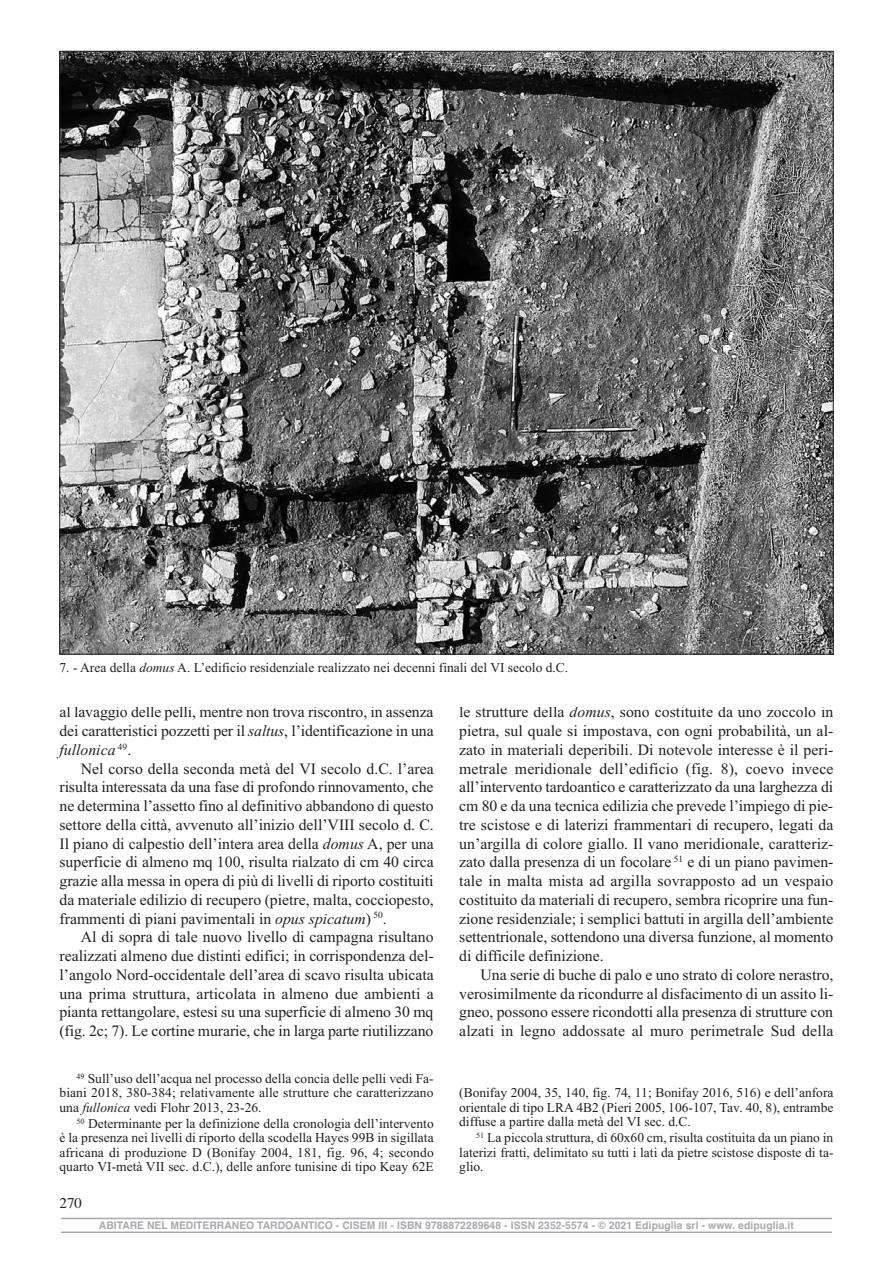
<style>
.page{position:relative;width:893px;height:1263px;background:#fff}
.page>*{position:absolute;margin:0;border:0;box-sizing:border-box;transform-origin:0 0}
.t1{font:15.75px "Times New Roman";color:#231f20}
.t2{font:italic 15.75px "Times New Roman";color:#231f20}
.t3{font:15px "Times";color:#231f20}
.t4{font:13.5px/14.2px "Times New Roman";color:#231f20;text-align:justify}
.t5{font:700 10.5px "Helvetica";letter-spacing:.01em;color:#a8a9ad}
.s1{font-style:italic}
.s2{font-style:normal}
</style>
<div class="page">
<img style="left:62px;top:53px;width:769px;height:599px">
<hr style="left:61px;top:1218px;width:771px;height:1px;background:#a8a9ad">
<hr style="left:61px;top:1231px;width:771px;height:2px;background:#a8a9ad">
<p class="t4" style="left:60px;top:660px;width:510px">7. - Area della <span class="s1">domus</span> A. L’edificio residenziale realizzato nei decenni finali del VI secolo d.C.</p>
<p class="t1" style="left:60px;top:703px;width:376px">al lavaggio delle pelli, mentre non trova riscontro, in assenza</p>
<p class="t1" style="left:60px;top:721px;width:376px">dei caratteristici pozzetti per il <span class="s1">saltus</span>, l’identificazione in una</p>
<p class="t2" style="left:60px;top:740px;width:73px">fullonica <sup>49</sup><span class="s2">.</span></p>
<p class="t1" style="left:81px;top:759px;width:355px">Nel corso della seconda metà del VI secolo d.C. l’area</p>
<p class="t1" style="left:60px;top:778px;width:375px">risulta interessata da una fase di profondo rinnovamento, che</p>
<p class="t1" style="left:60px;top:796px;width:376px">ne determina l’assetto fino al definitivo abbandono di questo</p>
<p class="t1" style="left:60px;top:815px;width:376px">settore della città, avvenuto all’inizio dell’VIII secolo d. C.</p>
<p class="t1" style="left:60px;top:834px;width:376px">Il piano di calpestio dell’intera area della <span class="s1">domus</span> A, per una</p>
<p class="t1" style="left:60px;top:853px;width:376px">superficie di almeno mq 100, risulta rialzato di cm 40 circa</p>
<p class="t1" style="left:60px;top:871px;width:376px">grazie alla messa in opera di più di livelli di riporto costituiti</p>
<p class="t1" style="left:60px;top:890px;width:376px">da materiale edilizio di recupero (pietre, malta, cocciopesto,</p>
<p class="t1" style="left:60px;top:909px;width:329px">frammenti di piani pavimentali in <span class="s1">opus spicatum</span>) <sup>50</sup>.</p>
<p class="t1" style="left:81px;top:928px;width:354px">Al di sopra di tale nuovo livello di campagna risultano</p>
<p class="t1" style="left:60px;top:946px;width:376px">realizzati almeno due distinti edifici; in corrispondenza del-</p>
<p class="t1" style="left:60px;top:965px;width:376px">l’angolo Nord-occidentale dell’area di scavo risulta ubicata</p>
<p class="t1" style="left:59px;top:984px;width:376px">una prima struttura, articolata in almeno due ambienti a</p>
<p class="t1" style="left:59px;top:1003px;width:376px">pianta rettangolare, estesi su una superficie di almeno 30 mq</p>
<p class="t1" style="left:59px;top:1021px;width:375px">(fig. 2c; 7). Le cortine murarie, che in larga parte riutilizzano</p>
<p class="t4" style="left:60px;top:1071px;width:376px;text-indent:17px"><sup>49</sup> Sull’uso dell’acqua nel processo della concia delle pelli vedi Fa&shy;biani 2018, 380-384; relativamente alle strutture che caratterizzano una <span class="s1">fullonica</span> vedi Flohr 2013, 23-26.</p>
<p class="t4" style="left:59px;top:1116px;width:376px;text-indent:17px"><sup>50</sup> Determinante per la definizione della cronologia dell’intervento è la presenza nei livelli di riporto della scodella Hayes 99B in sigillata africana di produzione D (Bonifay 2004, 181, fig. 96, 4; secondo quarto VI-metà VII sec. d.C.), delle anfore tunisine di tipo Keay 62E</p>
<p class="t3" style="left:60px;top:1194px;width:24px">270</p>
<p class="t1" style="left:459px;top:703px;width:376px">le strutture della <span class="s1">domus</span>, sono costituite da uno zoccolo in</p>
<p class="t1" style="left:459px;top:721px;width:376px">pietra, sul quale si impostava, con ogni probabilità, un al-</p>
<p class="t1" style="left:459px;top:740px;width:376px">zato in materiali deperibili. Di notevole interesse è il peri-</p>
<p class="t1" style="left:459px;top:759px;width:376px">metrale meridionale dell’edificio (fig. 8), coevo invece</p>
<p class="t1" style="left:459px;top:778px;width:375px">all’intervento tardoantico e caratterizzato da una larghezza di</p>
<p class="t1" style="left:459px;top:796px;width:375px">cm 80 e da una tecnica edilizia che prevede l’impiego di pie-</p>
<p class="t1" style="left:459px;top:815px;width:376px">tre scistose e di laterizi frammentari di recupero, legati da</p>
<p class="t1" style="left:459px;top:834px;width:376px">un’argilla di colore giallo. Il vano meridionale, caratteriz-</p>
<p class="t1" style="left:459px;top:853px;width:376px">zato dalla presenza di un focolare <sup>51</sup> e di un piano pavimen-</p>
<p class="t1" style="left:459px;top:871px;width:376px">tale in malta mista ad argilla sovrapposto ad un vespaio</p>
<p class="t1" style="left:459px;top:890px;width:376px">costituito da materiali di recupero, sembra ricoprire una fun-</p>
<p class="t1" style="left:459px;top:909px;width:376px">zione residenziale; i semplici battuti in argilla dell’ambiente</p>
<p class="t1" style="left:459px;top:928px;width:376px">settentrionale, sottendono una diversa funzione, al momento</p>
<p class="t1" style="left:459px;top:946px;width:146px">di difficile definizione.</p>
<p class="t1" style="left:480px;top:965px;width:354px">Una serie di buche di palo e uno strato di colore nerastro,</p>
<p class="t1" style="left:459px;top:984px;width:376px">verosimilmente da ricondurre al disfacimento di un assito li-</p>
<p class="t1" style="left:459px;top:1003px;width:375px">gneo, possono essere ricondotti alla presenza di strutture con</p>
<p class="t1" style="left:459px;top:1021px;width:376px">alzati in legno addossate al muro perimetrale Sud della</p>
<p class="t4" style="left:459px;top:1085px;width:376px">(Bonifay 2004, 35, 140, fig. 74, 11; Bonifay 2016, 516) e dell’anfora orientale di tipo LRA 4B2 (Pieri 2005, 106-107, Tav. 40, 8), entrambe diffuse a partire dalla metà del VI sec. d.C.</p>
<p class="t4" style="left:459px;top:1130px;width:376px;text-indent:17px"><sup>51</sup> La piccola struttura, di 60x60 cm, risulta costituita da un piano in laterizi fratti, delimitato su tutti i lati da pietre scistose disposte di ta&shy;glio.</p>
<p class="t5" style="left:99px;top:1219px;width:696px">ABITARE NEL MEDITERRANEO TARDOANTICO - CISEM III - ISBN 9788872289648 - ISSN 2352-5574 - © 2021 EDIPUGLIA SRL - WWW. EDIPUGLIA.IT</p>
</div>
